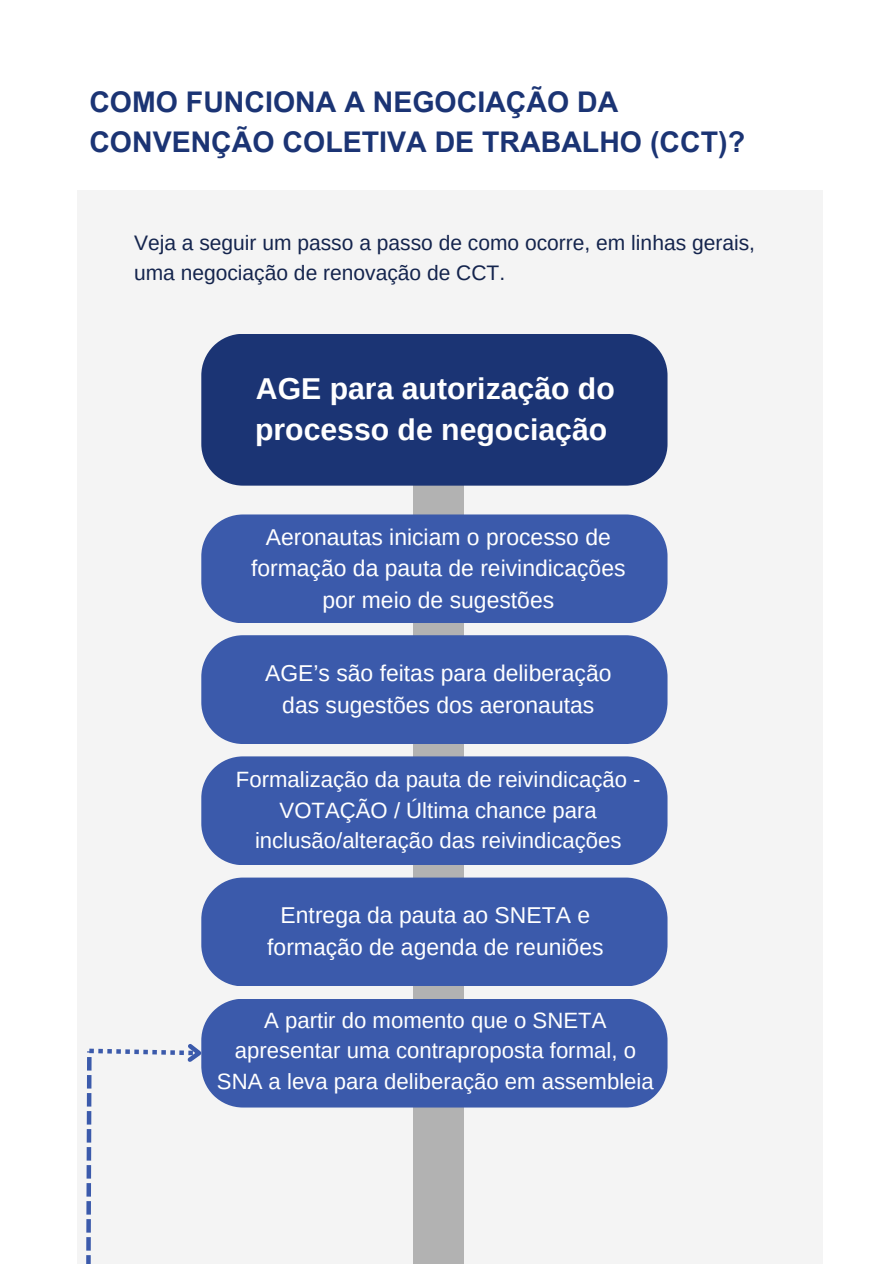
<style>
.page{position:relative;width:893px;height:1264px;background:#fff}
.page>*{position:absolute;margin:0;border:0;box-sizing:border-box;transform-origin:0 0}
.t1{font:700 30.15px "Arimo";color:#fff}
.t2{font:700 28.5px/39.3px "Arial MT Pro";color:#1b3474}
.t3{font:22.95px/31.7px "Arimo";color:#fff;text-align:center}
.t4{font:22.2px/30.5px "Arimo";color:#fff;text-align:center}
.t5{font:22.05px/30.5px "Arimo";color:#fff;text-align:center}
.t6{font:21px/29.2px "Arimo";color:#14244d}
</style>
<div class="page">
<div style="left:78px;top:190px;width:744px;height:1073px;background:#f4f4f4"></div>
<div style="left:413px;top:450px;width:50px;height:813px;background:#b2b2b2"></div>
<div style="left:201px;top:334px;width:466px;height:151px;background:#1b3474"></div>
<div style="left:201px;top:514px;width:466px;height:109px;background:#3b5aab"></div>
<div style="left:201px;top:635px;width:466px;height:109px;background:#3b5aab"></div>
<div style="left:201px;top:756px;width:466px;height:109px;background:#3b5aab"></div>
<div style="left:201px;top:877px;width:466px;height:109px;background:#3b5aab"></div>
<div style="left:201px;top:998px;width:466px;height:109px;background:#3b5aab"></div>
<svg style="left:86px;top:1039px;width:121px;height:224px"></svg>
<p class="t2" style="left:89px;top:86px;width:657px">COMO FUNCIONA A NEGOCIAÇÃO DA<br>CONVENÇÃO COLETIVA DE TRABALHO (CCT)?</p>
<p class="t6" style="left:134px;top:228px;width:622px">Veja a seguir um passo a passo de como ocorre, em linhas gerais, uma negociação de renovação de CCT.</p>
<p class="t1" style="left:256px;top:371px;width:360px">AGE para autorização do</p>
<p class="t1" style="left:255px;top:413px;width:354px">processo de negociação</p>
<p class="t3" style="left:266px;top:520px;width:346px">Aeronautas iniciam o processo de</p>
<p class="t3" style="left:251px;top:552px;width:376px">formação da pauta de reivindicações por meio de sugestões</p>
<p class="t3" style="left:265px;top:657px;width:348px">AGE’s são feitas para deliberação das sugestões dos aeronautas</p>
<p class="t5" style="left:236px;top:764px;width:406px">Formalização da pauta de reivindicação -<br>VOTAÇÃO / Última chance para inclusão/alteração das reivindicações</p>
<p class="t3" style="left:267px;top:899px;width:338px">Entrega da pauta ao SNETA e formação de agenda de reuniões</p>
<p class="t4" style="left:217px;top:1004px;width:438px">A partir do momento que o SNETA apresentar uma contraproposta formal, o<br>SNA a leva para deliberação em assembleia</p>
</div>
